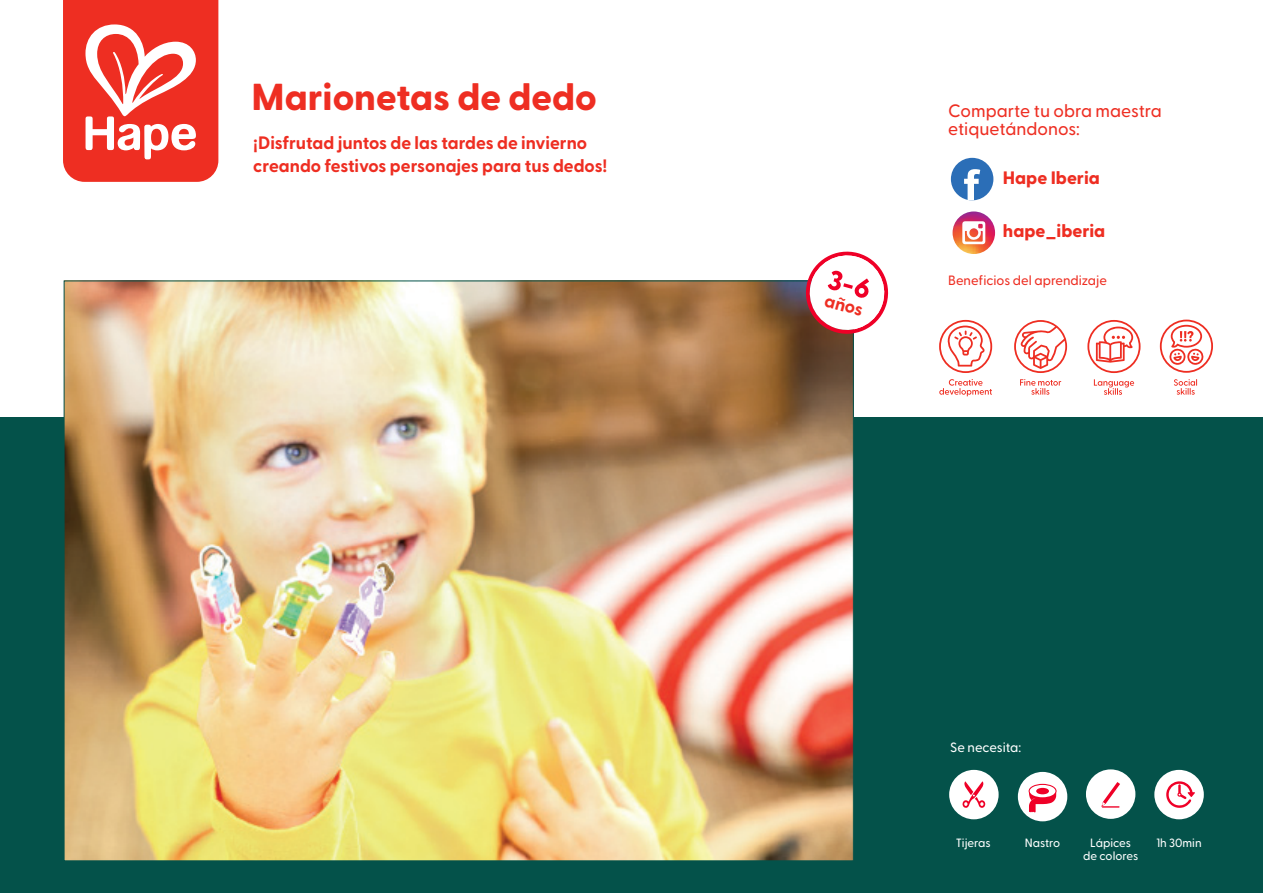
<style>
.page{position:relative;width:1263px;height:893px;background:#fff}
.page>*{position:absolute;margin:0;border:0;box-sizing:border-box;transform-origin:0 0}
.t1{font:800 37.5px "Greycliff CF";color:#ee2e22}
.t2{font:700 18px/22.5px "Greycliff CF";color:#ee2e22}
.t3{font:500 18px/18px "Greycliff CF";color:#ee2e22}
.t4{font:800 18px "Greycliff CF";color:#ee2e22}
.t5{font:500 13.5px "Greycliff CF";color:#ee2e22}
.t6{font:500 13.5px "Greycliff CF";color:#fff}
.t7{font:500 12px "Greycliff CF";color:#fff}
</style>
<div class="page">
<div style="left:0;top:417px;width:1263px;height:476px;background:#04524a"></div>
<img style="left:66px;top:283px;width:785px;height:576px">
<svg style="left:63px;top:0;width:155px;height:182px"></svg>
<svg style="left:939px;top:379px;width:53px;height:17px"></svg>
<svg style="left:939px;top:320px;width:53px;height:53px"></svg>
<svg style="left:1094px;top:379px;width:40px;height:16px"></svg>
<svg style="left:1087px;top:320px;width:53px;height:53px"></svg>
<svg style="left:1160px;top:320px;width:53px;height:53px"></svg>
<svg style="left:1174px;top:379px;width:23px;height:16px"></svg>
<svg style="left:1020px;top:379px;width:41px;height:16px"></svg>
<svg style="left:1014px;top:320px;width:53px;height:53px"></svg>
<div style="left:1018px;top:772px;width:49px;height:49px;background:#fff;border-radius:50%"></div>
<svg style="left:1028px;top:784px;width:28px;height:28px"></svg>
<svg style="left:952px;top:211px;width:43px;height:43px"></svg>
<svg style="left:962px;top:221px;width:23px;height:23px"></svg>
<svg style="left:951px;top:158px;width:42px;height:42px"></svg>
<svg style="left:801px;top:251px;width:88px;height:87px"></svg>
<div style="left:949px;top:770px;width:50px;height:49px;background:#fff;border-radius:50%"></div>
<svg style="left:962px;top:781px;width:23px;height:27px"></svg>
<div style="left:1154px;top:770px;width:50px;height:49px;background:#fff;border-radius:50%"></div>
<svg style="left:1166px;top:781px;width:29px;height:27px"></svg>
<div style="left:1086px;top:769px;width:49px;height:50px;background:#fff;border-radius:50%"></div>
<svg style="left:1101px;top:782px;width:19px;height:25px"></svg>
<h1 class="t1" style="left:252px;top:68px;width:346px">Marionetas de dedo</h1>
<p class="t2" style="left:253px;top:131px;width:356px">¡Disfrutad juntos de las tardes de invierno creando festivos personajes para tus dedos!</p>
<p class="t2" style="left:829px;top:288px;width:41px;rotate:16deg">años</p>
<p class="t3" style="left:948px;top:101px;width:215px">Comparte tu obra maestra etiquetándonos:</p>
<p class="t4" style="left:1003px;top:164px;width:99px">Hape Iberia</p>
<p class="t4" style="left:1003px;top:217px;width:104px">hape_iberia</p>
<p class="t5" style="left:948px;top:271px;width:160px">Beneficios del aprendizaje</p>
<p class="t6" style="left:950px;top:737px;width:73px">Se necesita:</p>
<p class="t7" style="left:956px;top:834px;width:37px">Tijeras</p>
<p class="t7" style="left:1090px;top:833px;width:42px">Lápices</p>
<p class="t7" style="left:1156px;top:834px;width:47px">1h 30min</p>
<p class="t7" style="left:1083px;top:847px;width:57px">de colores</p>
<p class="t7" style="left:1025px;top:834px;width:37px">Nastro</p>
</div>
